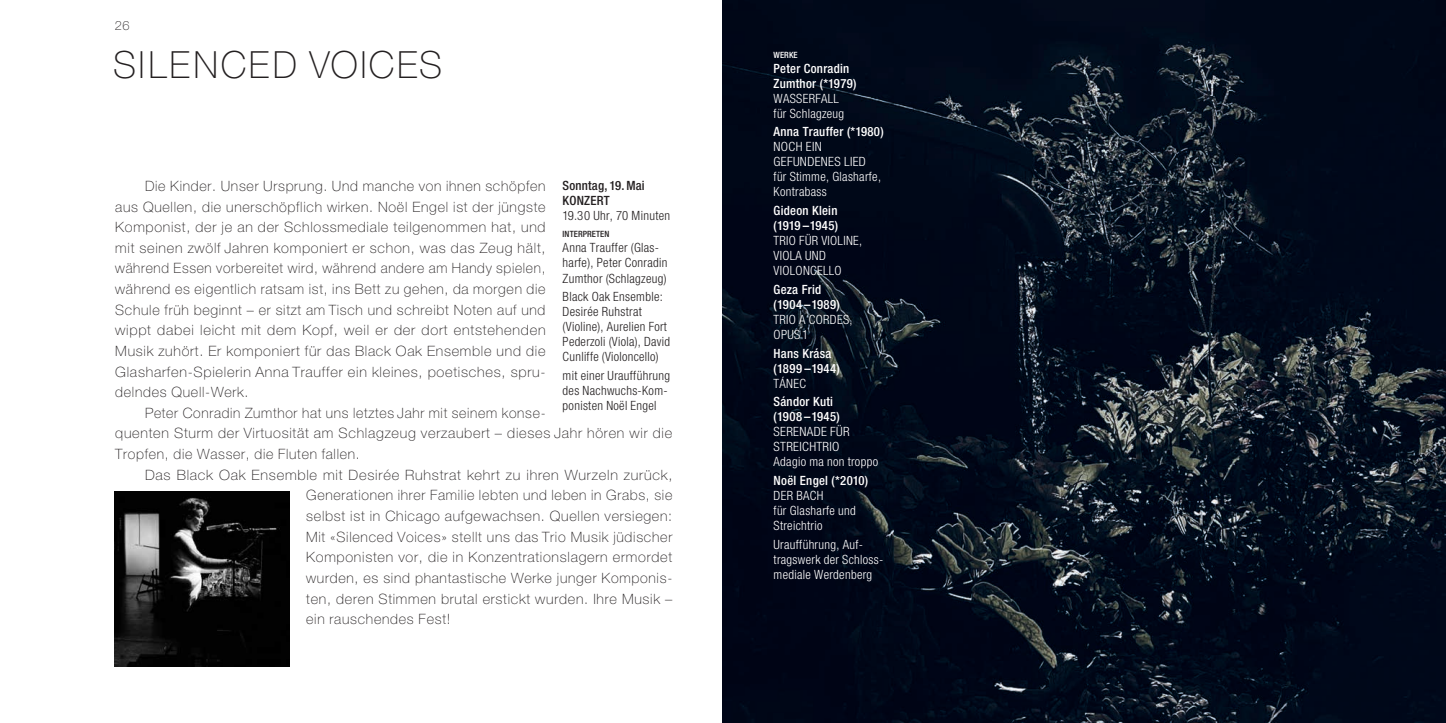
<style>
.page{position:relative;width:1446px;height:723px;background:#fff}
.page>*{position:absolute;margin:0;border:0;box-sizing:border-box;transform-origin:0 0}
.t1{font:37.5px "Helvetica Neue SW Thin Capitals";letter-spacing:.07em;color:#231f20}
.t2{font:14.25px/20.7px "Helvetica Neue SW Thin Capitals";letter-spacing:.05em;color:#231f20;text-align:justify}
.t3{font:12.75px/15px "Helvetica Neue Light Cond SW";letter-spacing:.025em;color:#231f20}
.t4{font:500 condensed 12.75px/15px "Helvetica Neue SW";letter-spacing:.02em;color:#fff}
.t5{font:12.75px/15px "Helvetica Neue Light Cond SW";letter-spacing:.025em;color:#fff}
.t6{font:300 condensed 12.75px/15px "Helvetica Neue SW";letter-spacing:.025em;color:#fff}
.t7{font:500 condensed 12.75px/15px "Helvetica Neue SW";letter-spacing:.015em;color:#231f20}
.t8{font:12.75px "Helvetica Neue SW Thin Capitals";color:#231f20}
.t9{font:500 condensed 8.7px "Helvetica Neue SW";letter-spacing:.01em;color:#231f20}
.t10{font:500 condensed 8.7px "Helvetica Neue SW";letter-spacing:.01em;color:#fff}
</style>
<div class="page">
<img style="left:115px;top:492px;width:174px;height:174px">
<img style="left:723px;top:0;width:723px;height:723px">
<p class="t8" style="left:115px;top:19px;width:16px">26</p>
<h1 class="t1" style="left:113px;top:43px;width:331px">SILENCED VOICES</h1>
<p class="t7" style="left:563px;top:178px;width:84px">Sonntag, 19. Mai<br>KONZERT</p>
<p class="t3" style="left:563px;top:208px;width:109px">19.30 Uhr, 70 Minuten</p>
<p class="t9" style="left:563px;top:229px;width:48px">INTERPRETEN</p>
<p class="t3" style="left:563px;top:240px;width:106px">Anna Trauffer (Glas&shy;harfe), Peter Conradin<br>Zumthor (Schlagzeug)</p>
<p class="t3" style="left:563px;top:289px;width:109px">Black Oak Ensemble:<br>Desirée Ruhstrat (Violine), Aurelien Fort<br>Pederzoli (Viola), David<br>Cunliffe (Violoncello)</p>
<p class="t3" style="left:563px;top:368px;width:109px">mit einer Uraufführung des Nachwuchs-Kom&shy;ponisten Noël Engel</p>
<p class="t2" style="left:115px;top:175px;width:432px;text-indent:30px">Die Kinder. Unser Ursprung. Und manche von ihnen schöpfen aus Quellen, die unerschöpflich wirken. Noël Engel ist der jüngste Komponist, der je an der Schlossmediale teilgenommen hat, und mit seinen zwölf Jahren komponiert er schon, was das Zeug hält, während Essen vorbereitet wird, während andere am Handy spielen, während es eigentlich ratsam ist, ins Bett zu gehen, da morgen die Schule früh beginnt – er sitzt am Tisch und schreibt Noten auf und wippt dabei leicht mit dem Kopf, weil er der dort entstehenden Musik zuhört. Er komponiert für das Black Oak Ensemble und die Glasharfen-Spielerin Anna Trauffer ein kleines, poetisches, spru&shy;delndes Quell-Werk.</p>
<p class="t2" style="left:115px;top:402px;width:558px;text-align:left;text-indent:30px">Peter Conradin Zumthor hat uns letztes Jahr mit seinem konse-<br>quenten Sturm der Virtuosität am Schlagzeug verzaubert – dieses Jahr hören wir die<br>Tropfen, die Wasser, die Fluten fallen.</p>
<p class="t2" style="left:306px;top:464px;width:368px;text-indent:-161px">Das Black Oak Ensemble mit Desirée Ruhstrat kehrt zu ihren Wurzeln zurück, Generationen ihrer Familie lebten und leben in Grabs, sie selbst ist in Chicago aufgewachsen. Quellen versiegen:<br>Mit «Silenced Voices» stellt uns das Trio Musik jüdischer Komponisten vor, die in Konzentrationslagern ermordet wurden, es sind phantastische Werke junger Komponis&shy;ten, deren Stimmen brutal erstickt wurden. Ihre Musik – ein rauschendes Fest!</p>
<p class="t10" style="left:773px;top:49px;width:26px">WERKE</p>
<p class="t4" style="left:773px;top:60px;width:84px">Peter Conradin<br>Zumthor (*1979)</p>
<p class="t6" style="left:773px;top:90px;width:67px">WASSERFALL</p>
<p class="t5" style="left:773px;top:105px;width:72px">für Schlagzeug</p>
<p class="t4" style="left:773px;top:124px;width:112px">Anna Trauffer (*1980)</p>
<p class="t6" style="left:773px;top:139px;width:94px">NOCH EIN<br>GEFUNDENES LIED</p>
<p class="t5" style="left:773px;top:169px;width:109px">für Stimme, Glasharfe,<br>Kontrabass</p>
<p class="t4" style="left:773px;top:203px;width:66px">Gideon Klein (1919 –1945)</p>
<p class="t6" style="left:773px;top:233px;width:90px">TRIO FÜR VIOLINE,<br>VIOLA UND<br>VIOLONCELLO</p>
<p class="t4" style="left:773px;top:282px;width:68px">Geza Frid (1904 –1989)</p>
<p class="t6" style="left:773px;top:312px;width:80px">TRIO A CORDES,<br>OPUS 1</p>
<p class="t4" style="left:773px;top:345px;width:68px">Hans Krása (1899 –1944)</p>
<p class="t6" style="left:773px;top:376px;width:34px">TÁNEC</p>
<p class="t4" style="left:773px;top:394px;width:68px">Sándor Kuti (1908 –1945)</p>
<p class="t6" style="left:773px;top:424px;width:78px">SERENADE FÜR<br>STREICHTRIO</p>
<p class="t5" style="left:773px;top:454px;width:106px">Adagio ma non troppo</p>
<p class="t4" style="left:773px;top:473px;width:96px">Noël Engel (*2010)</p>
<p class="t6" style="left:773px;top:488px;width:51px">DER BACH</p>
<p class="t5" style="left:773px;top:503px;width:84px">für Glasharfe und<br>Streichtrio</p>
<p class="t5" style="left:773px;top:537px;width:111px">Uraufführung, Auf&shy;tragswerk der Schloss&shy;mediale Werdenberg</p>
</div>
